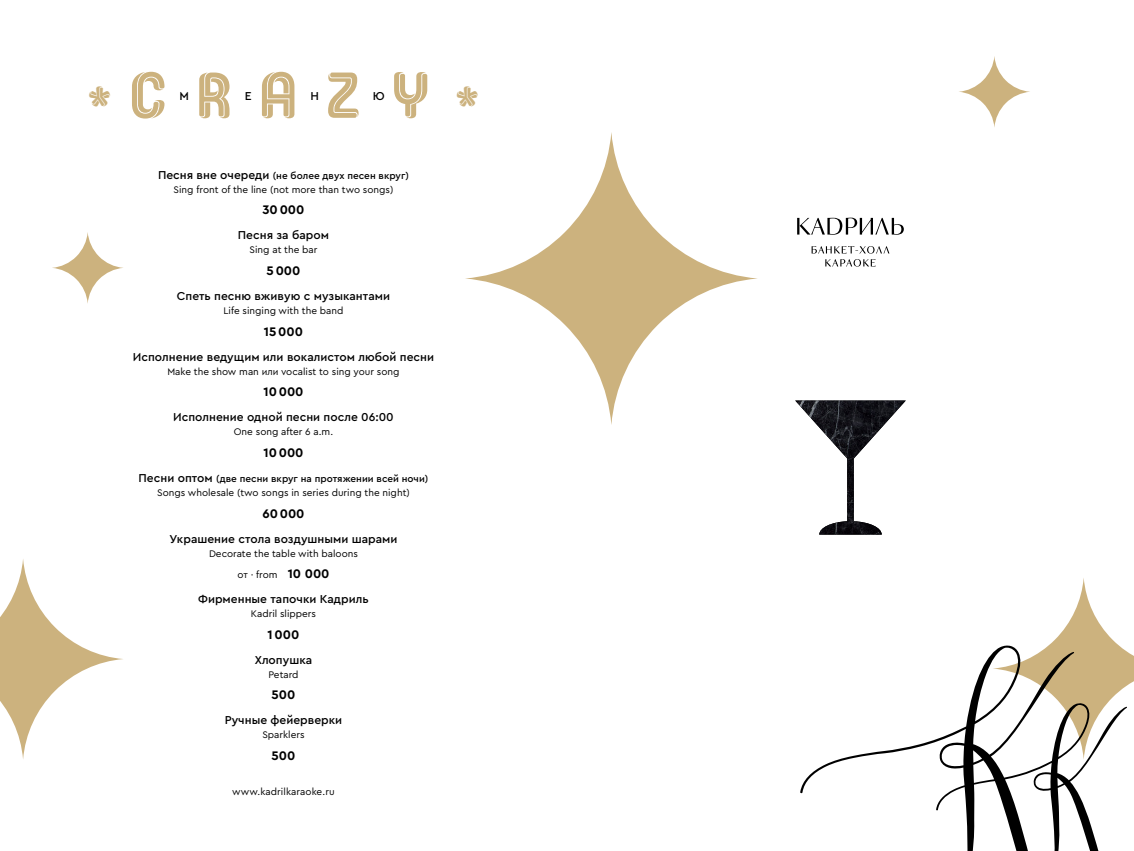
<style>
.page{position:relative;width:1134px;height:851px;background:#fff}
.page>*{position:absolute;margin:0;border:0;box-sizing:border-box;transform-origin:0 0}
.t1{font:64.2px "Core Escher A";color:#ccb27e}
.t2{font:43.7px "Core Escher A";color:#ccb27e}
.t3{font:700 13px "Cera Pro";color:#000}
.t4{font:500 12px "Cera Pro";color:#000}
.t5{font:10px/14px "Cera Pro";color:#000;text-align:center}
.s1{font-size:64.2px}
.s2{font-size:43.7px}
.s3{font-weight:500;font-size:12px}
.s4{font-weight:500}
.s5{font-weight:700;font-size:13px}
</style>
<div class="page">
<svg style="left:959px;top:56px;width:71px;height:71px"></svg>
<svg style="left:1049px;top:578px;width:85px;height:108px"></svg>
<svg style="left:800px;top:645px;width:327px;height:205px"></svg>
<svg style="left:52px;top:232px;width:71px;height:71px"></svg>
<svg style="left:0;top:559px;width:123px;height:200px"></svg>
<svg style="left:465px;top:132px;width:292px;height:293px"></svg>
<img style="left:795px;top:400px;width:111px;height:134px">
<svg style="left:797px;top:217px;width:107px;height:49px"></svg>
<h2 class="t2" style="left:87px;top:64px;width:82px">* <span class="s1">C</span></h2>
<p class="t4" style="left:180px;top:88px;width:11px">М</p>
<h1 class="t1" style="left:195px;top:48px;width:167px">R A Z</h1>
<p class="t4" style="left:245px;top:88px;width:8px">Е</p>
<p class="t4" style="left:310px;top:88px;width:10px">Н</p>
<p class="t4" style="left:373px;top:88px;width:13px">Ю</p>
<h1 class="t1" style="left:391px;top:48px;width:90px">Y <span class="s2">*</span></h1>
<p class="t5" style="left:158px;top:168px;width:252px"><span class="s3">Песня вне очереди</span> <span class="s4">(не более двух песен вкруг)<br></span>Sing front of the line (not more than two songs)</p>
<h3 class="t3" style="left:262px;top:201px;width:43px">30 000</h3>
<p class="t4" style="left:238px;top:227px;width:93px">Песня за баром</p>
<p class="t5" style="left:249px;top:242px;width:69px">Sing at the bar</p>
<h3 class="t3" style="left:267px;top:262px;width:35px">5 000</h3>
<p class="t4" style="left:177px;top:288px;width:215px">Спеть песню вживую с музыкантами</p>
<p class="t5" style="left:224px;top:303px;width:121px">Life singing with the band</p>
<h3 class="t3" style="left:264px;top:322px;width:41px">15 000</h3>
<p class="t4" style="left:133px;top:348px;width:303px">Исполнение ведущим или вокалистом любой песни</p>
<p class="t5" style="left:167px;top:364px;width:234px">Make the show man или vocalist to sing your song</p>
<h3 class="t3" style="left:263px;top:383px;width:42px">10 000</h3>
<p class="t4" style="left:173px;top:409px;width:222px">Исполнение одной песни после 06:00</p>
<p class="t5" style="left:234px;top:424px;width:101px">One song after 6 a.m.</p>
<h3 class="t3" style="left:263px;top:444px;width:42px">10 000</h3>
<p class="t5" style="left:139px;top:471px;width:291px"><span class="s3">Песни оптом</span> <span class="s4">(две песни вкруг на протяжении всей ночи)<br></span>Songs wholesale (two songs in series during the night)</p>
<h3 class="t3" style="left:262px;top:504px;width:44px">60 000</h3>
<p class="t4" style="left:169px;top:530px;width:230px">Украшение стола воздушными шарами</p>
<p class="t5" style="left:209px;top:542px;width:150px;line-height:21.6px">Decorate the table with baloons от · from <span class="s5">10 000</span></p>
<p class="t4" style="left:198px;top:591px;width:172px">Фирменные тапочки Кадриль</p>
<p class="t5" style="left:251px;top:606px;width:67px">Kadril slippers</p>
<h3 class="t3" style="left:268px;top:625px;width:33px">1 000</h3>
<p class="t4" style="left:255px;top:651px;width:59px">Хлопушка</p>
<p class="t5" style="left:268px;top:667px;width:32px">Petard</p>
<h3 class="t3" style="left:272px;top:686px;width:25px">500</h3>
<p class="t4" style="left:225px;top:712px;width:119px">Ручные фейерверки</p>
<p class="t5" style="left:262px;top:727px;width:44px">Sparklers</p>
<h3 class="t3" style="left:272px;top:747px;width:25px">500</h3>
<p class="t5" style="left:232px;top:784px;width:104px">www.kadrilkaraoke.ru</p>
</div>
